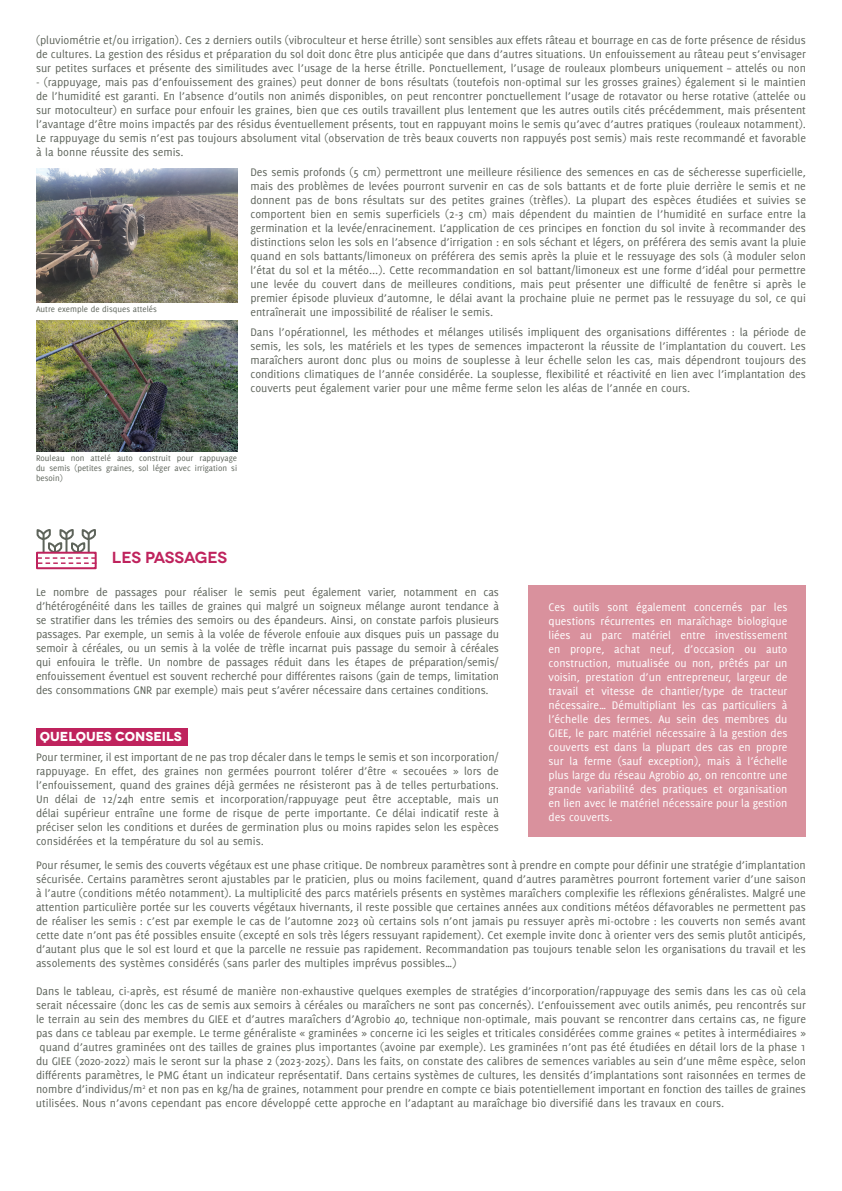
<style>
.page{position:relative;width:842px;height:1191px;background:#fff}
.page>*{position:absolute;margin:0;border:0;box-sizing:border-box;transform-origin:0 0}
.t1{font:600 16px "Novecentowide";letter-spacing:-.025em;color:#bf235d}
.t2{font:700 13px "Novecentowide";color:#fff}
.t3{font:12px/14px "Delicious";color:#5e645b;text-align:justify}
.t4{font:12px/14px "Delicious";color:#fff;text-align:justify}
.t5{font:9px/10px "Delicious";color:#5e645b;text-align:justify}
</style>
<div class="page">
<img style="left:36px;top:168px;width:202px;height:135px">
<img style="left:36px;top:321px;width:201px;height:130px">
<div style="left:36px;top:552px;width:61px;height:17px;border:2px solid #bf235d"></div>
<svg style="left:36px;top:529px;width:61px;height:35px"></svg>
<div style="left:529px;top:585px;width:277px;height:251px;background:#d9919d"></div>
<div style="left:36px;top:727px;width:151px;height:18px;background:#bf235d"></div>
<p class="t3" style="left:36px;top:33px;width:771px">(pluviométrie et/ou irrigation). Ces 2 derniers outils (vibroculteur et herse étrille) sont sensibles aux effets râteau et bourrage en cas de forte présence de résidus de cultures. La gestion des résidus et préparation du sol doit donc être plus anticipée que dans d’autres situations. Un enfouissement au râteau peut s’envisager sur petites surfaces et présente des similitudes avec l’usage de la herse étrille. Ponctuellement, l’usage de rouleaux plombeurs uniquement – attelés ou non</p>
<p class="t3" style="left:36px;top:75px;width:771px">- (rappuyage, mais pas d’enfouissement des graines) peut donner de bons résultats (toutefois non-optimal sur les grosses graines) également si le maintien de l’humidité est garanti. En l’absence d’outils non animés disponibles, on peut rencontrer ponctuellement l’usage de rotavator ou herse rotative (attelée ou sur motoculteur) en surface pour enfouir les graines, bien que ces outils travaillent plus lentement que les autres outils cités précédemment, mais présentent l’avantage d’être moins impactés par des résidus éventuellement présents, tout en rappuyant moins le semis qu’avec d’autres pratiques (rouleaux notamment).<br>Le rappuyage du semis n’est pas toujours absolument vital (observation de très beaux couverts non rappuyés post semis) mais reste recommandé et favorable à la bonne réussite des semis.</p>
<p class="t3" style="left:250px;top:165px;width:557px">Des semis profonds (5 cm) permettront une meilleure résilience des semences en cas de sécheresse superficielle, mais des problèmes de levées pourront survenir en cas de sols battants et de forte pluie derrière le semis et ne donnent pas de bons résultats sur des petites graines (trèfles). La plupart des espèces étudiées et suivies se comportent bien en semis superficiels (2-3 cm) mais dépendent du maintien de l’humidité en surface entre la germination et la levée/enracinement. L’application de ces principes en fonction du sol invite à recommander des distinctions selon les sols en l’absence d’irrigation : en sols séchant et légers, on préférera des semis avant la pluie quand en sols battants/limoneux on préférera des semis après la pluie et le ressuyage des sols (à moduler selon l’état du sol et la météo...). Cette recommandation en sol battant/limoneux est une forme d’idéal pour permettre une levée du couvert dans de meilleures conditions, mais peut présenter une difficulté de fenêtre si après le premier épisode pluvieux d’automne, le délai avant la prochaine pluie ne permet pas le ressuyage du sol, ce qui entraînerait une impossibilité de réaliser le semis.</p>
<p class="t3" style="left:250px;top:325px;width:557px">Dans l’opérationnel, les méthodes et mélanges utilisés impliquent des organisations différentes : la période de semis, les sols, les matériels et les types de semences impacteront la réussite de l’implantation du couvert. Les maraîchers auront donc plus ou moins de souplesse à leur échelle selon les cas, mais dépendront toujours des conditions climatiques de l’année considérée. La souplesse, flexibilité et réactivité en lien avec l’implantation des couverts peut également varier pour une même ferme selon les aléas de l’année en cours.</p>
<p class="t5" style="left:36px;top:304px;width:122px">Autre exemple de disques attelés</p>
<p class="t5" style="left:36px;top:452px;width:203px">Rouleau non attelé auto construit pour rappuyage du semis (petites graines, sol léger avec irrigation si besoin)</p>
<h1 class="t1" style="left:112px;top:547px;width:117px">LES PASSAGES</h1>
<p class="t3" style="left:36px;top:584px;width:464px">Le nombre de passages pour réaliser le semis peut également varier, notamment en cas d’hétérogénéité dans les tailles de graines qui malgré un soigneux mélange auront tendance à se stratifier dans les trémies des semoirs ou des épandeurs. Ainsi, on constate parfois plusieurs passages. Par exemple, un semis à la volée de féverole enfouie aux disques puis un passage du semoir à céréales, ou un semis à la volée de trèfle incarnat puis passage du semoir à céréales qui enfouira le trèfle. Un nombre de passages réduit dans les étapes de préparation/semis/ enfouissement éventuel est souvent recherché pour différentes raisons (gain de temps, limitation des consommations GNR par exemple) mais peut s’avérer nécessaire dans certaines conditions.</p>
<p class="t2" style="left:40px;top:728px;width:144px">QUELQUES CONSEILS</p>
<p class="t3" style="left:36px;top:749px;width:464px">Pour terminer, il est important de ne pas trop décaler dans le temps le semis et son incorporation/ rappuyage. En effet, des graines non germées pourront tolérer d’être « secouées » lors de l’enfouissement, quand des graines déjà germées ne résisteront pas à de telles perturbations.<br>Un délai de 12/24h entre semis et incorporation/rappuyage peut être acceptable, mais un délai supérieur entraîne une forme de risque de perte importante. Ce délai indicatif reste à préciser selon les conditions et durées de germination plus ou moins rapides selon les espèces considérées et la température du sol au semis.</p>
<p class="t4" style="left:549px;top:600px;width:240px">Ces outils sont également concernés par les questions récurrentes en maraîchage biologique liées au parc matériel entre investissement en propre, achat neuf, d’occasion ou auto construction, mutualisée ou non, prêtés par un voisin, prestation d’un entrepreneur, largeur de travail et vitesse de chantier/type de tracteur nécessaire… Démultipliant les cas particuliers à l’échelle des fermes. Au sein des membres du GIEE, le parc matériel nécessaire à la gestion des couverts est dans la plupart des cas en propre sur la ferme (sauf exception), mais à l’échelle plus large du réseau Agrobio 40, on rencontre une grande variabilité des pratiques et organisation en lien avec le matériel nécessaire pour la gestion des couverts.</p>
<p class="t3" style="left:36px;top:858px;width:771px">Pour résumer, le semis des couverts végétaux est une phase critique. De nombreux paramètres sont à prendre en compte pour définir une stratégie d’implantation sécurisée. Certains paramètres seront ajustables par le praticien, plus ou moins facilement, quand d’autres paramètres pourront fortement varier d’une saison à l’autre (conditions météo notamment). La multiplicité des parcs matériels présents en systèmes maraîchers complexifie les réflexions généralistes. Malgré une attention particulière portée sur les couverts végétaux hivernants, il reste possible que certaines années aux conditions météos défavorables ne permettent pas de réaliser les semis : c’est par exemple le cas de l’automne 2023 où certains sols n’ont jamais pu ressuyer après mi-octobre : les couverts non semés avant cette date n’ont pas été possibles ensuite (excepté en sols très légers ressuyant rapidement). Cet exemple invite donc à orienter vers des semis plutôt anticipés, d’autant plus que le sol est lourd et que la parcelle ne ressuie pas rapidement. Recommandation pas toujours tenable selon les organisations du travail et les assolements des systèmes considérés (sans parler des multiples imprévus possibles…)</p>
<p class="t3" style="left:36px;top:984px;width:771px">Dans le tableau, ci-après, est résumé de manière non-exhaustive quelques exemples de stratégies d’incorporation/rappuyage des semis dans les cas où cela serait nécessaire (donc les cas de semis aux semoirs à céréales ou maraîchers ne sont pas concernés). L’enfouissement avec outils animés, peu rencontrés sur le terrain au sein des membres du GIEE et d’autres maraîchers d’Agrobio 40, technique non-optimale, mais pouvant se rencontrer dans certains cas, ne figure pas dans ce tableau par exemple. Le terme généraliste « graminées » concerne ici les seigles et triticales considérées comme graines « petites à intermédiaires » quand d’autres graminées ont des tailles de graines plus importantes (avoine par exemple). Les graminées n’ont pas été étudiées en détail lors de la phase 1 du GIEE (2020-2022) mais le seront sur la phase 2 (2023-2025). Dans les faits, on constate des calibres de semences variables au sein d’une même espèce, selon différents paramètres, le PMG étant un indicateur représentatif. Dans certains systèmes de cultures, les densités d’implantations sont raisonnées en termes de nombre d’individus/m<sup>2</sup> et non pas en kg/ha de graines, notamment pour prendre en compte ce biais potentiellement important en fonction des tailles de graines utilisées. Nous n’avons cependant pas encore développé cette approche en l’adaptant au maraîchage bio diversifié dans les travaux en cours.</p>
</div>
